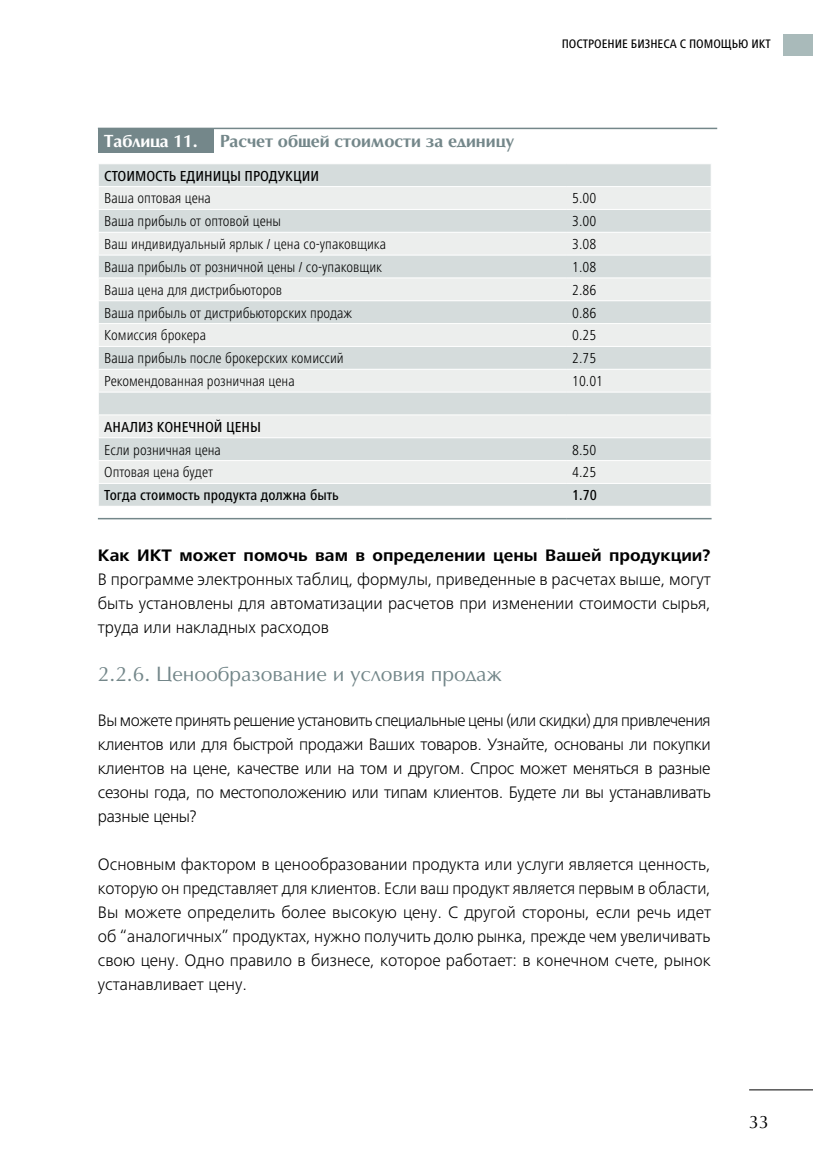
<style>
.page{position:relative;width:813px;height:1149px;background:#fff}
.page>*{position:absolute;margin:0;border:0;box-sizing:border-box;transform-origin:0 0}
.t1{font:19.5px "Optimal C";color:#74878a}
.t2{font:18px "Optima";color:#000}
.t3{font:300 17.25px/24px "Frutiger Next LTW1 G";color:#000;text-align:justify}
.t4{font:700 17.25px "Frutiger Next LTW1 G";color:#000}
.t5{font:700 16.5px "Optimal C";color:#74878a}
.t6{font:700 16.5px "Optimal C";letter-spacing:-.01em;color:#fff}
.t7{font:300 condensed 15px "Frutiger Next LTW1 G";color:#000}
.t8{font:500 condensed 15px "Frutiger Next LTW1 G";color:#000}
.t9{font:500 condensed 12.75px "Frutiger Next LTW1 G";color:#000}
</style>
<div class="page">
<hr style="left:748px;top:1089px;width:64px;height:1px;background:#000">
<div style="left:782px;top:34px;width:30px;height:21px;background:#a9baba"></div>
<div style="left:98px;top:128px;width:115px;height:25px;background:#74878a"></div>
<hr style="left:213px;top:128px;width:503px;height:1px;background:#74878a">
<svg style="left:99px;top:164px;width:612px;height:342px;background:#e1e5e5"></svg>
<hr style="left:98px;top:517px;width:468px;height:2px;background:#74878a">
<hr style="left:566px;top:517px;width:145px;height:2px;background:#74878a">
<p class="t9" style="left:561px;top:37px;width:210px">ПОСТРОЕНИЕ БИЗНЕСА С ПОМОЩЬЮ ИКТ</p>
<p class="t6" style="left:104px;top:131px;width:95px">Таблица 11.</p>
<p class="t5" style="left:219px;top:131px;width:296px">Расчет общей стоимости за единицу</p>
<p class="t8" style="left:104px;top:167px;width:216px">СТОИМОСТЬ ЕДИНИЦЫ ПРОДУКЦИИ</p>
<p class="t7" style="left:104px;top:190px;width:108px">Ваша оптовая цена</p>
<p class="t7" style="left:572px;top:190px;width:26px">5.00</p>
<p class="t7" style="left:104px;top:212px;width:178px">Ваша прибыль от оптовой цены</p>
<p class="t7" style="left:572px;top:212px;width:26px">3.00</p>
<p class="t7" style="left:104px;top:235px;width:283px">Ваш индивидуальный ярлык / цена со-упаковщика</p>
<p class="t7" style="left:572px;top:235px;width:26px">3.08</p>
<p class="t7" style="left:104px;top:258px;width:279px">Ваша прибыль от розничной цены / со-упаковщик</p>
<p class="t7" style="left:572px;top:258px;width:26px">1.08</p>
<p class="t7" style="left:104px;top:281px;width:179px">Ваша цена для дистрибьюторов</p>
<p class="t7" style="left:572px;top:281px;width:26px">2.86</p>
<p class="t7" style="left:104px;top:304px;width:249px">Ваша прибыль от дистрибьюторских продаж</p>
<p class="t7" style="left:572px;top:304px;width:26px">0.86</p>
<p class="t7" style="left:104px;top:327px;width:103px">Комиссия брокера</p>
<p class="t7" style="left:572px;top:327px;width:26px">0.25</p>
<p class="t7" style="left:104px;top:349px;width:241px">Ваша прибыль после брокерских комиссий</p>
<p class="t7" style="left:572px;top:349px;width:26px">2.75</p>
<p class="t7" style="left:104px;top:372px;width:192px">Рекомендованная розничная цена</p>
<p class="t7" style="left:572px;top:372px;width:33px">10.01</p>
<p class="t8" style="left:104px;top:418px;width:158px">АНАЛИЗ КОНЕЧНОЙ ЦЕНЫ</p>
<p class="t7" style="left:104px;top:441px;width:118px">Если розничная цена</p>
<p class="t7" style="left:572px;top:441px;width:26px">8.50</p>
<p class="t7" style="left:104px;top:463px;width:110px">Оптовая цена будет</p>
<p class="t7" style="left:572px;top:463px;width:26px">4.25</p>
<p class="t8" style="left:104px;top:486px;width:236px">Тогда стоимость продукта должна быть</p>
<p class="t8" style="left:572px;top:486px;width:26px">1.70</p>
<p class="t4" style="left:98px;top:545px;width:614px">Как ИКТ может помочь вам в определении цены Вашей продукции?</p>
<p class="t3" style="left:98px;top:567px;width:614px">В программе электронных таблиц, формулы, приведенные в расчетах выше, могут быть установлены для автоматизации расчетов при изменении стоимости сырья, труда или накладных расходов</p>
<p class="t1" style="left:98px;top:663px;width:405px">2.2.6. Ценообразование и условия продаж</p>
<p class="t3" style="left:98px;top:708px;width:614px">Вы можете принять решение установить специальные цены (или скидки) для привлечения клиентов или для быстрой продажи Ваших товаров. Узнайте, основаны ли покупки клиентов на цене, качестве или на том и другом. Спрос может меняться в разные сезоны года, по местоположению или типам клиентов. Будете ли вы устанавливать разные цены?</p>
<p class="t3" style="left:98px;top:852px;width:614px">Основным фактором в ценообразовании продукта или услуги является ценность, которую он представляет для клиентов. Если ваш продукт является первым в области, Вы можете определить более высокую цену. С другой стороны, если речь идет об “аналогичных” продуктах, нужно получить долю рынка, прежде чем увеличивать свою цену. Одно правило в бизнесе, которое работает: в конечном счете, рынок устанавливает цену.</p>
<p class="t2" style="left:748px;top:1110px;width:22px">33</p>
</div>
